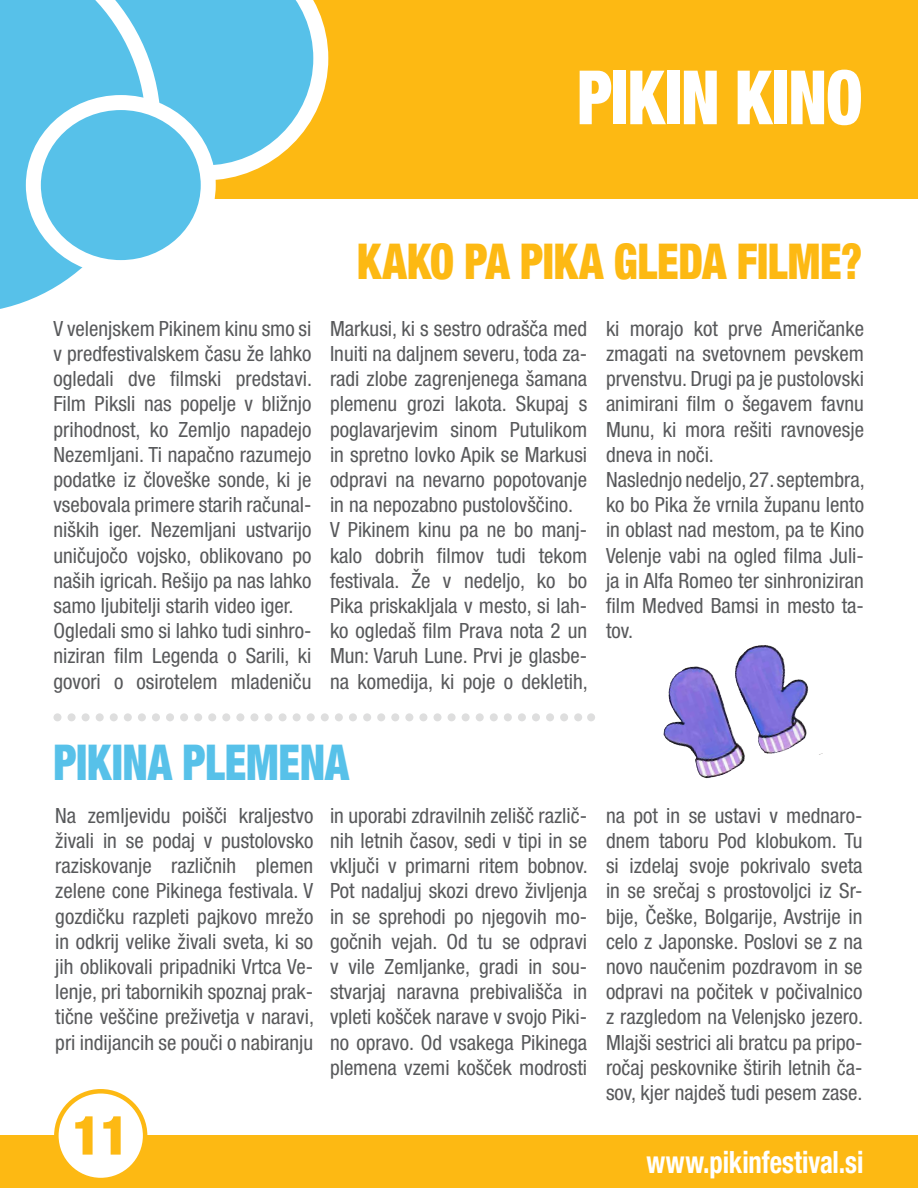
<style>
.page{position:relative;width:918px;height:1188px;background:#fff}
.page>*{position:absolute;margin:0;border:0;box-sizing:border-box;transform-origin:0 0}
.t1{font:900 condensed 75px "Helvetica Neue LT Pro";letter-spacing:-.01em;color:#fff;scale:.87 1}
.t2{font:900 condensed 54px "Helvetica Neue LT Pro";color:#fdb913}
.t3{font:900 condensed 49.5px "Helvetica Neue LT Pro";letter-spacing:-.005em;color:#fdb913;scale:.87 1}
.t4{font:900 condensed 49.5px "Helvetica Neue LT Pro";letter-spacing:-.005em;color:#57c1e9;scale:.87 1}
.t5{font:700 condensed 30.75px "Helvetica Neue LT Pro";letter-spacing:-.005em;color:#fff;scale:.87 1}
.t6{font:condensed 21px/25.2px "Helvetica Neue LT Pro";color:#58595b}
</style>
<div class="page">
<div style="left:587px;top:713px;width:8px;height:8px;background:#dedede;border-radius:50%"></div>
<div style="left:363px;top:713px;width:8px;height:8px;background:#dedede;border-radius:50%"></div>
<div style="left:419px;top:713px;width:8px;height:8px;background:#dedede;border-radius:50%"></div>
<div style="left:476px;top:713px;width:8px;height:8px;background:#dedede;border-radius:50%"></div>
<div style="left:532px;top:713px;width:8px;height:8px;background:#dedede;border-radius:50%"></div>
<div style="left:377px;top:713px;width:8px;height:8px;background:#dedede;border-radius:50%"></div>
<div style="left:433px;top:713px;width:9px;height:8px;background:#dedede;border-radius:50%"></div>
<div style="left:490px;top:713px;width:8px;height:8px;background:#dedede;border-radius:50%"></div>
<div style="left:546px;top:713px;width:8px;height:8px;background:#dedede;border-radius:50%"></div>
<div style="left:391px;top:713px;width:8px;height:8px;background:#dedede;border-radius:50%"></div>
<div style="left:448px;top:713px;width:8px;height:8px;background:#dedede;border-radius:50%"></div>
<div style="left:504px;top:713px;width:8px;height:8px;background:#dedede;border-radius:50%"></div>
<div style="left:560px;top:713px;width:8px;height:8px;background:#dedede;border-radius:50%"></div>
<div style="left:405px;top:713px;width:8px;height:8px;background:#dedede;border-radius:50%"></div>
<div style="left:462px;top:713px;width:8px;height:8px;background:#dedede;border-radius:50%"></div>
<div style="left:518px;top:713px;width:8px;height:8px;background:#dedede;border-radius:50%"></div>
<div style="left:574px;top:713px;width:8px;height:8px;background:#dedede;border-radius:50%"></div>
<div style="left:82px;top:713px;width:8px;height:8px;background:#dedede;border-radius:50%"></div>
<div style="left:53px;top:713px;width:9px;height:8px;background:#dedede;border-radius:50%"></div>
<div style="left:138px;top:713px;width:8px;height:8px;background:#dedede;border-radius:50%"></div>
<div style="left:194px;top:713px;width:8px;height:8px;background:#dedede;border-radius:50%"></div>
<div style="left:250px;top:713px;width:8px;height:8px;background:#dedede;border-radius:50%"></div>
<div style="left:307px;top:713px;width:8px;height:8px;background:#dedede;border-radius:50%"></div>
<div style="left:96px;top:713px;width:8px;height:8px;background:#dedede;border-radius:50%"></div>
<div style="left:68px;top:713px;width:8px;height:8px;background:#dedede;border-radius:50%"></div>
<div style="left:152px;top:713px;width:8px;height:8px;background:#dedede;border-radius:50%"></div>
<div style="left:208px;top:713px;width:8px;height:8px;background:#dedede;border-radius:50%"></div>
<div style="left:264px;top:713px;width:9px;height:8px;background:#dedede;border-radius:50%"></div>
<div style="left:321px;top:713px;width:8px;height:8px;background:#dedede;border-radius:50%"></div>
<div style="left:110px;top:713px;width:8px;height:8px;background:#dedede;border-radius:50%"></div>
<div style="left:166px;top:713px;width:8px;height:8px;background:#dedede;border-radius:50%"></div>
<div style="left:222px;top:713px;width:8px;height:8px;background:#dedede;border-radius:50%"></div>
<div style="left:279px;top:713px;width:8px;height:8px;background:#dedede;border-radius:50%"></div>
<div style="left:335px;top:713px;width:8px;height:8px;background:#dedede;border-radius:50%"></div>
<div style="left:124px;top:713px;width:8px;height:8px;background:#dedede;border-radius:50%"></div>
<div style="left:180px;top:713px;width:8px;height:8px;background:#dedede;border-radius:50%"></div>
<div style="left:236px;top:713px;width:8px;height:8px;background:#dedede;border-radius:50%"></div>
<div style="left:293px;top:713px;width:8px;height:8px;background:#dedede;border-radius:50%"></div>
<div style="left:349px;top:713px;width:8px;height:8px;background:#dedede;border-radius:50%"></div>
<div style="left:0;top:0;width:918px;height:198px;background:#fdb913"></div>
<svg style="left:161px;top:0;width:167px;height:180px;background:#83c8d1"></svg>
<svg style="left:0;top:0;width:161px;height:309px;background:#7bceed"></svg>
<div style="left:33px;top:103px;width:175px;height:165px;background:#57c1e9;border-radius:50%"></div>
<div style="left:26px;top:95px;width:190px;height:180px;border:15px solid #fff;border-radius:50%"></div>
<div style="left:0;top:1135px;width:918px;height:53px;background:#fdb913"></div>
<div style="left:56px;top:1091px;width:89px;height:89px;background:#fff;border-radius:50%"></div>
<div style="left:54px;top:1089px;width:93px;height:93px;border:4px solid #fdb913;border-radius:50%"></div>
<img style="left:735px;top:645px;width:29px;height:53px">
<hr style="left:917px;top:1135px;width:1px;height:53px;background:#57c1e9">
<h1 class="t1" style="left:577px;top:51px;width:329px">PIKIN KINO</h1>
<p class="t6" style="left:53px;top:316px;width:260px">V velenjskem Pikinem kinu smo si v predfestivalskem času že lahko ogledali dve filmski predstavi.<br>Film Piksli nas popelje v bližnjo prihodnost, ko Zemljo napadejo Nezemljani. Ti napačno razumejo podatke iz človeške sonde, ki je vsebovala primere starih računal&shy;niških iger. Nezemljani ustvarijo uničujočo vojsko, oblikovano po naših igricah. Rešijo pa nas lahko samo ljubitelji starih video iger.<br>Ogledali smo si lahko tudi sinhro&shy;niziran film Legenda o Sarili, ki govori o osirotelem mladeniču</p>
<h3 class="t3" style="left:357px;top:231px;width:582px">KAKO PA PIKA GLEDA FILME?</h3>
<p class="t6" style="left:330px;top:316px;width:260px">Markusi, ki s sestro odrašča med<br>Inuiti na daljnem severu, toda za&shy;radi zlobe zagrenjenega šamana plemenu grozi lakota. Skupaj s poglavarjevim sinom Putulikom in spretno lovko Apik se Markusi odpravi na nevarno popotovanje in na nepozabno pustolovščino.<br>V Pikinem kinu pa ne bo manj&shy;kalo dobrih filmov tudi tekom festivala. Že v nedeljo, ko bo<br>Pika priskakljala v mesto, si lah&shy;ko ogledaš film Prava nota 2 un<br>Mun: Varuh Lune. Prvi je glasbe&shy;na komedija, ki poje o dekletih,</p>
<p class="t6" style="left:606px;top:316px;width:260px">ki morajo kot prve Američanke zmagati na svetovnem pevskem prvenstvu. Drugi pa je pustolovski animirani film o šegavem favnu<br>Munu, ki mora rešiti ravnovesje dneva in noči.<br>Naslednjo nedeljo, 27. septembra, ko bo Pika že vrnila županu lento in oblast nad mestom, pa te Kino<br>Velenje vabi na ogled filma Juli&shy;ja in Alfa Romeo ter sinhroniziran film Medved Bamsi in mesto ta&shy;tov.</p>
<h3 class="t4" style="left:53px;top:732px;width:342px">PIKINA PLEMENA</h3>
<p class="t6" style="left:55px;top:803px;width:260px;text-align:justify">Na zemljevidu poišči kraljestvo živali in se podaj v pustolovsko raziskovanje različnih plemen zelene cone Pikinega festivala. V gozdičku razpleti pajkovo mrežo in odkrij velike živali sveta, ki so jih oblikovali pripadniki Vrtca Ve&shy;lenje, pri tabornikih spoznaj prak&shy;tične veščine preživetja v naravi, pri indijancih se pouči o nabiranju</p>
<p class="t6" style="left:330px;top:803px;width:260px;text-align:justify">in uporabi zdravilnih zelišč različ&shy;nih letnih časov, sedi v tipi in se vključi v primarni ritem bobnov.<br>Pot nadaljuj skozi drevo življenja in se sprehodi po njegovih mo&shy;gočnih vejah. Od tu se odpravi v vile Zemljanke, gradi in sou&shy;stvarjaj naravna prebivališča in vpleti košček narave v svojo Piki&shy;no opravo. Od vsakega Pikinega plemena vzemi košček modrosti</p>
<p class="t6" style="left:606px;top:803px;width:259px;text-align:justify">na pot in se ustavi v mednaro&shy;dnem taboru Pod klobukom. Tu si izdelaj svoje pokrivalo sveta in se srečaj s prostovoljci iz Sr&shy;bije, Češke, Bolgarije, Avstrije in celo z Japonske. Poslovi se z na novo naučenim pozdravom in se odpravi na počitek v počivalnico z razgledom na Velenjsko jezero.<br>Mlajši sestrici ali bratcu pa pripo&shy;ročaj peskovnike štirih letnih ča&shy;sov, kjer najdeš tudi pesem zase.</p>
<h2 class="t2" style="left:73px;top:1102px;width:58px">11</h2>
<h3 class="t5" style="left:647px;top:1143px;width:251px">www.pikinfestival.si</h3>
</div>
